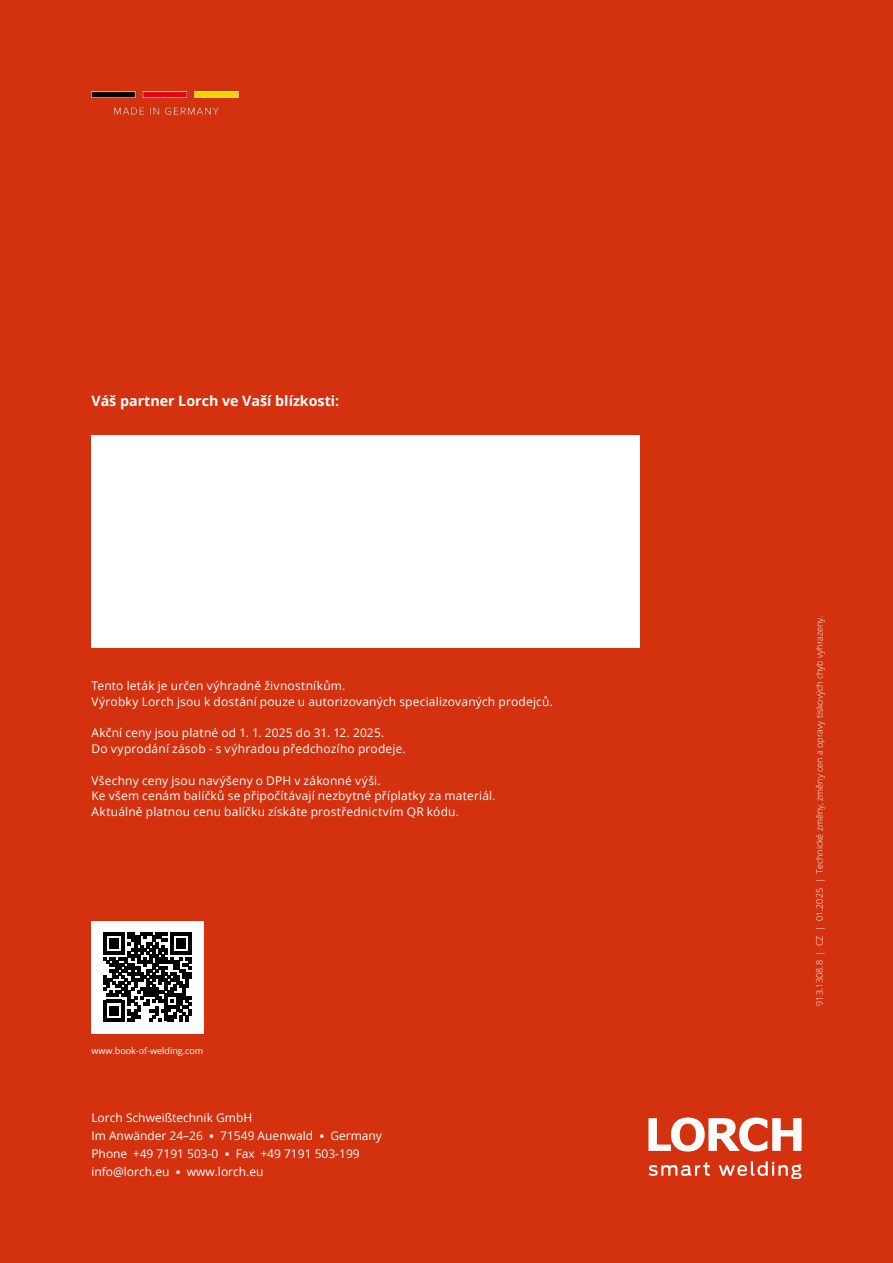
<style>
.page{position:relative;width:893px;height:1263px;background:#d4310f}
.page>*{position:absolute;margin:0;border:0;box-sizing:border-box;transform-origin:0 0}
.t1{font:700 14.25px "Open Sans";color:#fff}
.t2{font:12px/15.8px "Open Sans";letter-spacing:.015em;color:#fff}
.t3{font:300 9px "Open Sans";color:#fff}
.t4{font:9px "Open Sans";color:#fff}
</style>
<div class="page">
<svg style="left:648px;top:1117px;width:153px;height:34px"></svg>
<svg style="left:648px;top:1161px;width:153px;height:18px"></svg>
<img style="left:91px;top:91px;width:148px;height:24px">
<div style="left:91px;top:921px;width:113px;height:112px;background:#fff"></div>
<svg style="left:104px;top:933px;width:88px;height:88px"></svg>
<div style="left:91px;top:435px;width:549px;height:213px;background:#fff"></div>
<p class="t1" style="left:91px;top:391px;width:249px">Váš partner Lorch ve Vaší blízkosti:</p>
<p class="t2" style="left:91px;top:677px;width:463px">Tento leták je určen výhradně živnostníkům.<br>Výrobky Lorch jsou k dostání pouze u autorizovaných specializovaných prodejců.</p>
<p class="t2" style="left:91px;top:725px;width:316px">Akční ceny jsou platné od 1. 1. 2025 do 31. 12. 2025.<br>Do vyprodání zásob - s výhradou předchozího prodeje.</p>
<p class="t2" style="left:91px;top:772px;width:406px">Všechny ceny jsou navýšeny o DPH v zákonné výši.<br>Ke všem cenám balíčků se připočítávají nezbytné příplatky za materiál.<br>Aktuálně platnou cenu balíčku získáte prostřednictvím QR kódu.</p>
<p class="t4" style="left:91px;top:1045px;width:113px">www.book-of-welding.com</p>
<p class="t2" style="left:91px;top:1108px;width:292px;line-height:18px">Lorch Schweißtechnik GmbH<br>Im Anwänder 24–26 ▪ 71549 Auenwald ▪ Germany Phone +49 7191 503-0 ▪ Fax +49 7191 503-199 info@lorch.eu ▪ www.lorch.eu</p>
<p class="t3" style="left:813px;top:1006px;width:392px;rotate:-90deg">913.1308.8 | CZ | 01.2025 | Technické změny, změny cen a opravy tiskových chyb vyhrazeny.</p>
</div>
